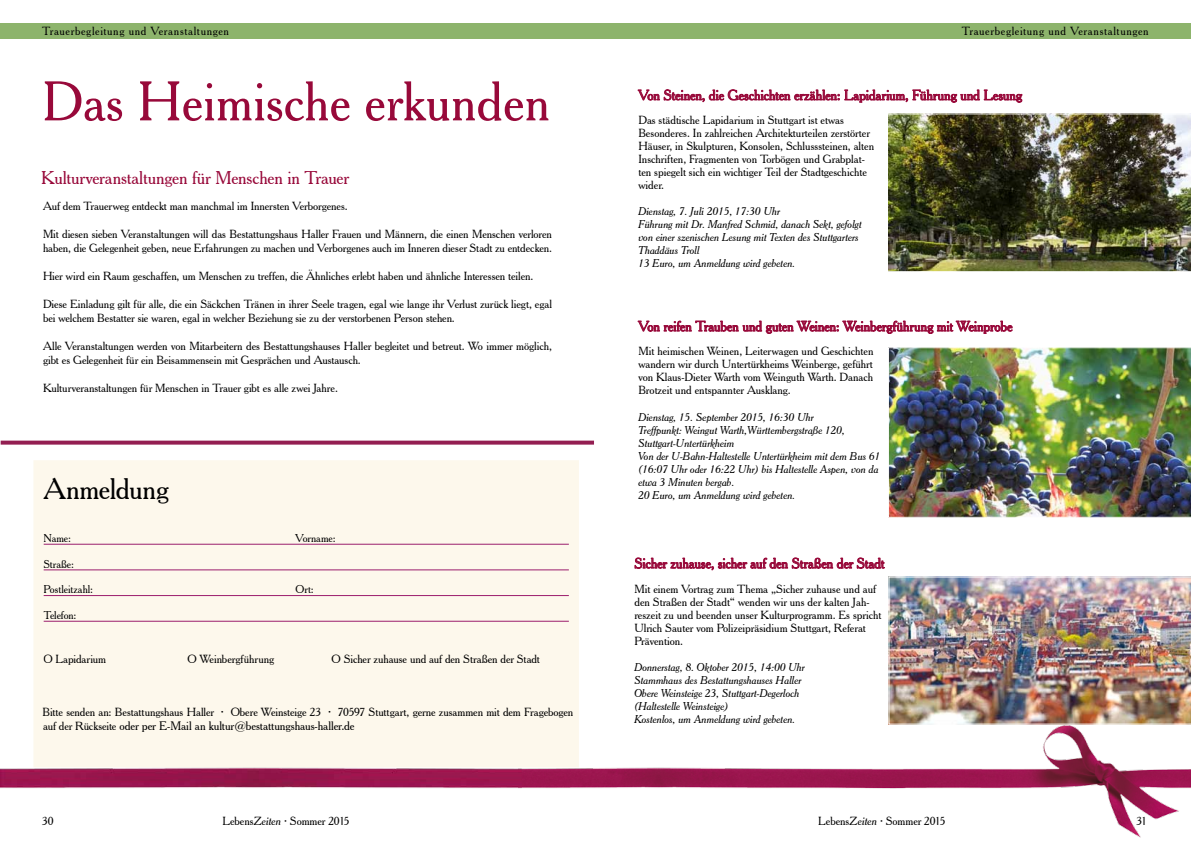
<style>
.page{position:relative;width:1191px;height:842px;background:#fff}
.page>*{position:absolute;margin:0;border:0;box-sizing:border-box;transform-origin:0 0}
.t1{font:54px "Cheltenham BT";color:#98093a}
.t2{font:29px "Cheltenham BT";letter-spacing:-.015em;color:#000}
.t3{font:18px "Cheltenham BT";letter-spacing:-.01em;color:#98093a}
.t4{font:14px "Cheltenham BT";letter-spacing:-.01em;color:#98093a}
.t5{font:12px "Cheltenham BT";letter-spacing:-.005em;color:#000}
.t6{font:11.5px/13px "Cheltenham BT";color:#000}
.t7{font:11.5px "Cheltenham BT";letter-spacing:.055em;color:#000}
.t8{font:italic 11px/13px "Cheltenham BT";color:#000}
.t9{font:11px "Cheltenham BT";letter-spacing:-.005em;color:#000}
.s1{font-size:12px}
.s2{font-size:11.5px}
.s3{font-style:italic}
</style>
<div class="page">
<div style="left:38px;top:465px;width:536px;height:297px;background:#fdf8ec"></div>
<hr style="left:43px;top:544px;width:526px;height:1px;background:#9b1d6c">
<hr style="left:43px;top:570px;width:526px;height:1px;background:#9b1d6c">
<hr style="left:43px;top:595px;width:526px;height:1px;background:#9b1d6c">
<hr style="left:43px;top:621px;width:526px;height:1px;background:#9b1d6c">
<div style="left:33px;top:460px;width:546px;height:307px;border:10px solid #fdf8ec"></div>
<svg style="left:637px;top:89px;width:385px;height:14px"></svg>
<svg style="left:637px;top:320px;width:375px;height:14px"></svg>
<img style="left:888px;top:347px;width:303px;height:171px">
<img style="left:522px;top:723px;width:669px;height:115px">
<img style="left:0;top:723px;width:522px;height:66px">
<img style="left:888px;top:113px;width:303px;height:159px">
<img style="left:888px;top:576px;width:303px;height:149px">
<svg style="left:634px;top:557px;width:251px;height:13px"></svg>
<svg style="left:1px;top:441px;width:593px;height:4px;background:#9d3361"></svg>
<div style="left:0;top:23px;width:595px;height:16px;background:#8db46c"></div>
<div style="left:596px;top:23px;width:595px;height:16px;background:#8db46c"></div>
<p class="t7" style="left:42px;top:24px;width:188px">Trauerbegleitung und Veranstaltungen</p>
<p class="t7" style="left:962px;top:24px;width:188px">Trauerbegleitung und Veranstaltungen</p>
<h1 class="t1" style="left:42px;top:68px;width:509px">Das Heimische erkunden</h1>
<h3 class="t3" style="left:41px;top:166px;width:309px">Kulturveranstaltungen für Menschen in Trauer</h3>
<p class="t6" style="left:43px;top:200px;width:306px">Auf dem Trauerweg entdeckt man manchmal im Innersten Verborgenes.</p>
<p class="t6" style="left:43px;top:227px;width:510px;line-height:14px">Mit diesen sieben Veranstaltungen will das Bestattungshaus Haller Frauen und Männern, die einen Menschen verloren haben, die Gelegenheit geben, neue Erfahrungen zu machen und Verborgenes auch im Inneren dieser Stadt zu entdecken.</p>
<p class="t6" style="left:43px;top:270px;width:492px">Hier wird ein Raum geschaffen, um Menschen zu treffen, die Ähnliches erlebt haben und ähnliche Interessen teilen.</p>
<p class="t6" style="left:43px;top:297px;width:510px;line-height:14px">Diese Einladung gilt für alle, die ein Säckchen Tränen in ihrer Seele tragen, egal wie lange ihr Verlust zurück liegt, egal bei welchem Bestatter sie waren, egal in welcher Beziehung sie zu der verstorbenen Person stehen.</p>
<p class="t6" style="left:43px;top:339px;width:510px;line-height:14px">Alle Veranstaltungen werden von Mitarbeitern des Bestattungshauses Haller begleitet und betreut. Wo immer möglich, gibt es Gelegenheit für ein Beisammensein mit Gesprächen und Austausch.</p>
<p class="t6" style="left:43px;top:382px;width:296px">Kulturveranstaltungen für Menschen in Trauer gibt es alle zwei Jahre.</p>
<h2 class="t2" style="left:43px;top:471px;width:127px">Anmeldung</h2>
<p class="t9" style="left:43px;top:531px;width:29px">Name:</p>
<p class="t9" style="left:295px;top:531px;width:42px">Vorname:</p>
<p class="t9" style="left:43px;top:557px;width:32px">Straße:</p>
<p class="t9" style="left:43px;top:583px;width:51px">Postleitzahl:</p>
<p class="t9" style="left:295px;top:583px;width:20px">Ort:</p>
<p class="t9" style="left:43px;top:608px;width:34px">Telefon:</p>
<p class="t6" style="left:43px;top:652px;width:64px">O Lapidarium</p>
<p class="t6" style="left:187px;top:652px;width:88px">O Weinbergführung</p>
<p class="t6" style="left:331px;top:652px;width:210px">O Sicher zuhause und auf den Straßen der Stadt</p>
<p class="t6" style="left:43px;top:705px;width:532px">Bitte senden an: Bestattungshaus Haller <span class="s1">·</span> Obere Weinsteige 23 <span class="s1">·</span> 70597 Stuttgart, gerne zusammen mit dem Fragebogen</p>
<p class="t5" style="left:43px;top:718px;width:313px"><span class="s2">auf der Rückseite</span> oder per E-Mail an kultur@bestattungshaus-haller.de</p>
<p class="t4" style="left:638px;top:87px;width:385px">Von Steinen, die Geschichten erzählen: Lapidarium, Führung und Lesung</p>
<p class="t6" style="left:638px;top:114px;width:237px">Das städtische Lapidarium in Stuttgart ist etwas Besonderes. In zahlreichen Architekturteilen zerstörter Häuser, in Skulpturen, Konsolen, Schlusssteinen, alten Inschriften, Fragmenten von Torbögen und Grabplat&shy;ten spiegelt sich ein wichtiger Teil der Stadtgeschichte wider.</p>
<p class="t8" style="left:638px;top:205px;width:225px">Dienstag, 7. Juli 2015, 17:30 Uhr<br>Führung mit Dr. Manfred Schmid, danach Sekt, gefolgt von einer szenischen Lesung mit Texten des Stuttgarters Thaddäus Troll<br>13 Euro, um Anmeldung wird gebeten.</p>
<p class="t4" style="left:638px;top:318px;width:376px">Von reifen Trauben und guten Weinen: Weinbergführung mit Weinprobe</p>
<p class="t6" style="left:638px;top:345px;width:237px;text-align:justify">Mit heimischen Weinen, Leiterwagen und Geschichten wandern wir durch Untertürkheims Weinberge, geführt von Klaus-Dieter Warth vom Weinguth Warth. Danach Brotzeit und entspannter Ausklang.</p>
<p class="t8" style="left:638px;top:410px;width:244px">Dienstag, 15. September 2015, 16:30 Uhr<br>Treffpunkt: Weingut Warth,Württembergstraße 120, Stuttgart-Untertürkheim<br>Von der U-Bahn-Haltestelle Untertürkheim mit dem Bus 61 (16:07 Uhr oder 16:22 Uhr) bis Haltestelle Aspen, von da etwa 3 Minuten bergab.<br>20 Euro, um Anmeldung wird gebeten.</p>
<p class="t4" style="left:634px;top:555px;width:251px">Sicher zuhause, sicher auf den Straßen der Stadt</p>
<p class="t6" style="left:634px;top:582px;width:249px">Mit einem Vortrag zum Thema „Sicher zuhause und auf den Straßen der Stadt“ wenden wir uns der kalten Jah&shy;reszeit zu und beenden unser Kulturprogramm. Es spricht Ulrich Sauter vom Polizeipräsidium Stuttgart, Referat Prävention.</p>
<p class="t8" style="left:634px;top:660px;width:172px">Donnerstag, 8. Oktober 2015, 14:00 Uhr Stammhaus des Bestattungshauses Haller Obere Weinsteige 23, Stuttgart-Degerloch (Haltestelle Weinsteige)<br>Kostenlos, um Anmeldung wird gebeten.</p>
<p class="t6" style="left:42px;top:814px;width:13px">30</p>
<p class="t6" style="left:222px;top:814px;width:129px">Lebens<span class="s3">Zeiten</span> ∙ Sommer 2015</p>
<p class="t6" style="left:818px;top:814px;width:129px">Lebens<span class="s3">Zeiten</span> ∙ Sommer 2015</p>
<p class="t6" style="left:1136px;top:814px;width:12px">31</p>
</div>
